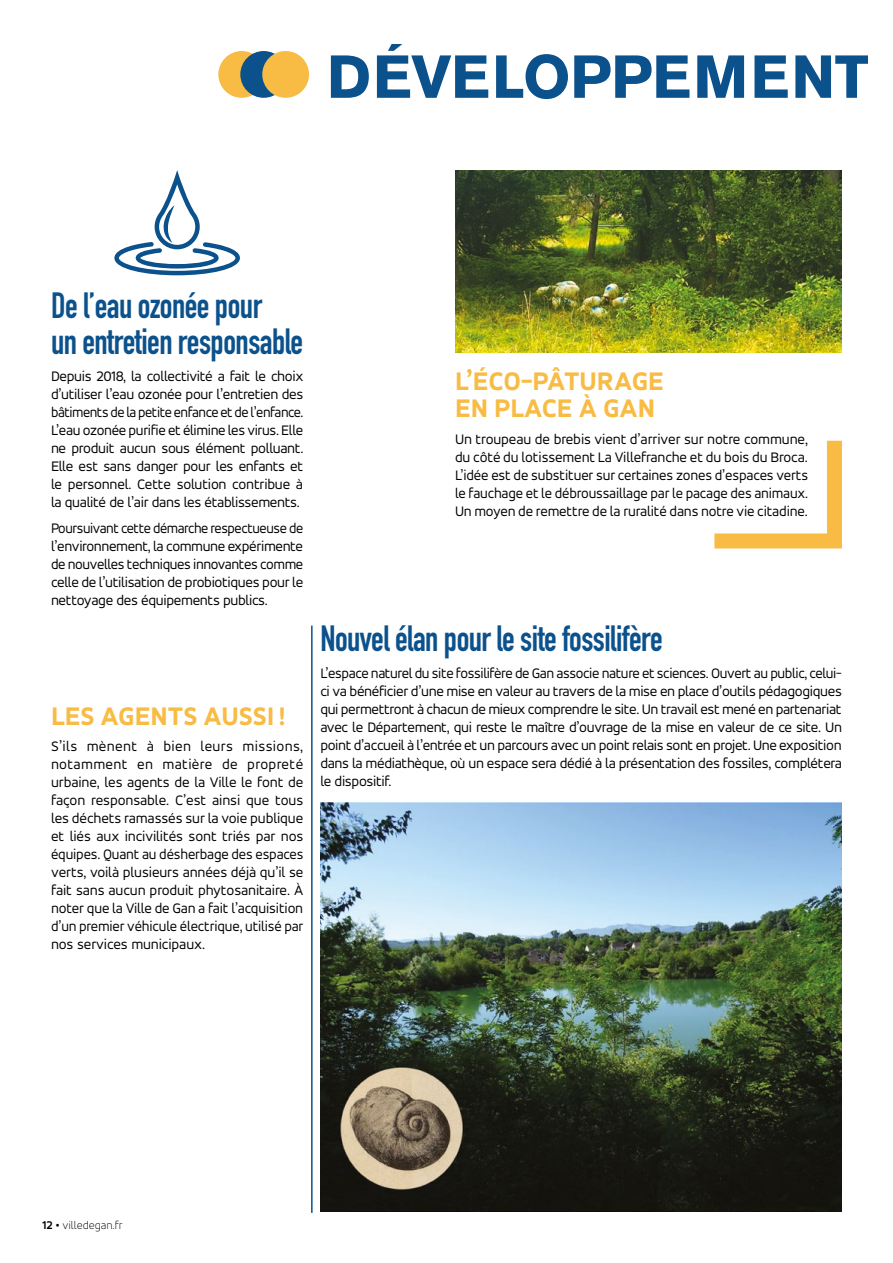
<style>
.page{position:relative;width:893px;height:1263px;background:#fff}
.page>*{position:absolute;margin:0;border:0;box-sizing:border-box;transform-origin:0 0}
.t1{font:700 60px "Akzidenz Grotesk Pro";letter-spacing:-.005em;color:#0b518c}
.t2{font:700 36px/36px "DIN Condensed";letter-spacing:-.015em;color:#0b518c;scale:.95 1}
.t3{font:800 27px/27px "Accord Alternate";color:#f8bb43}
.t4{font:15px/18px "Accord Alternate";letter-spacing:-.025em;color:#000;text-align:justify}
.t5{font:15px/18px "Accord Alternate";letter-spacing:-.025em;color:#000;text-align:justify;scale:.95 1}
.t6{font:200 12px "Accord Alternate";color:#000}
.s1{font-weight:700}
</style>
<div class="page">
<div style="left:218px;top:51px;width:47px;height:47px;background:#f8bb43;border-radius:50%"></div>
<div style="left:240px;top:51px;width:47px;height:47px;background:#0b518c;border-radius:50%"></div>
<div style="left:262px;top:51px;width:47px;height:47px;background:#f8bb43;border-radius:50%"></div>
<svg style="left:714px;top:440px;width:128px;height:109px"></svg>
<hr style="left:311px;top:625px;width:2px;height:588px;background:#0b518c">
<img style="left:320px;top:803px;width:522px;height:409px">
<img style="left:455px;top:170px;width:387px;height:183px">
<svg style="left:114px;top:170px;width:126px;height:105px"></svg>
<h1 class="t1" style="left:327px;top:38px;width:543px">DÉVELOPPEMENT</h1>
<h2 class="t2" style="left:51px;top:287px;width:267px">De l’eau ozonée pour<br>un entretien responsable</h2>
<p class="t4" style="left:51px;top:366px;width:254px">Depuis 2018, la collectivité a fait le choix d’utiliser l’eau ozonée pour l’entretien des bâtiments de la petite enfance et de l’enfance.<br>L’eau ozonée purifie et élimine les virus. Elle ne produit aucun sous élément polluant.<br>Elle est sans danger pour les enfants et le personnel. Cette solution contribue à la qualité de l’air dans les établissements.</p>
<p class="t5" style="left:51px;top:519px;width:267px">Poursuivant cette démarche respectueuse de l’environnement, la commune expérimente de nouvelles techniques innovantes comme celle de l’utilisation de probiotiques pour le nettoyage des équipements publics.</p>
<h3 class="t3" style="left:51px;top:702px;width:236px">LES AGENTS AUSSI!</h3>
<p class="t4" style="left:51px;top:737px;width:254px">S’ils mènent à bien leurs missions, notamment en matière de propreté urbaine, les agents de la Ville le font de façon responsable. C’est ainsi que tous les déchets ramassés sur la voie publique et liés aux incivilités sont triés par nos équipes. Quant au désherbage des espaces verts, voilà plusieurs années déjà qu’il se fait sans aucun produit phytosanitaire. À noter que la Ville de Gan a fait l’acquisition d’un premier véhicule électrique, utilisé par nos services municipaux.</p>
<h3 class="t3" style="left:455px;top:367px;width:210px">L’ÉCO-PÂTURAGE<br>EN PLACE À GAN</h3>
<p class="t4" style="left:455px;top:429px;width:355px">Un troupeau de brebis vient d’arriver sur notre commune, du côté du lotissement La Villefranche et du bois du Broca.<br>L’idée est de substituer sur certaines zones d’espaces verts le fauchage et le débroussaillage par le pacage des animaux.<br>Un moyen de remettre de la ruralité dans notre vie citadine.</p>
<h2 class="t2" style="left:320px;top:620px;width:362px">Nouvel élan pour le site fossilifère</h2>
<p class="t4" style="left:320px;top:663px;width:523px">L’espace naturel du site fossilifère de Gan associe nature et sciences. Ouvert au public, celui&shy;ci va bénéficier d’une mise en valeur au travers de la mise en place d’outils pédagogiques qui permettront à chacun de mieux comprendre le site. Un travail est mené en partenariat avec le Département, qui reste le maître d’ouvrage de la mise en valeur de ce site. Un point d’accueil à l’entrée et un parcours avec un point relais sont en projet. Une exposition dans la médiathèque, où un espace sera dédié à la présentation des fossiles, complétera le dispositif.</p>
<p class="t6" style="left:43px;top:1218px;width:82px"><span class="s1">12 •</span> villedegan.fr</p>
</div>
